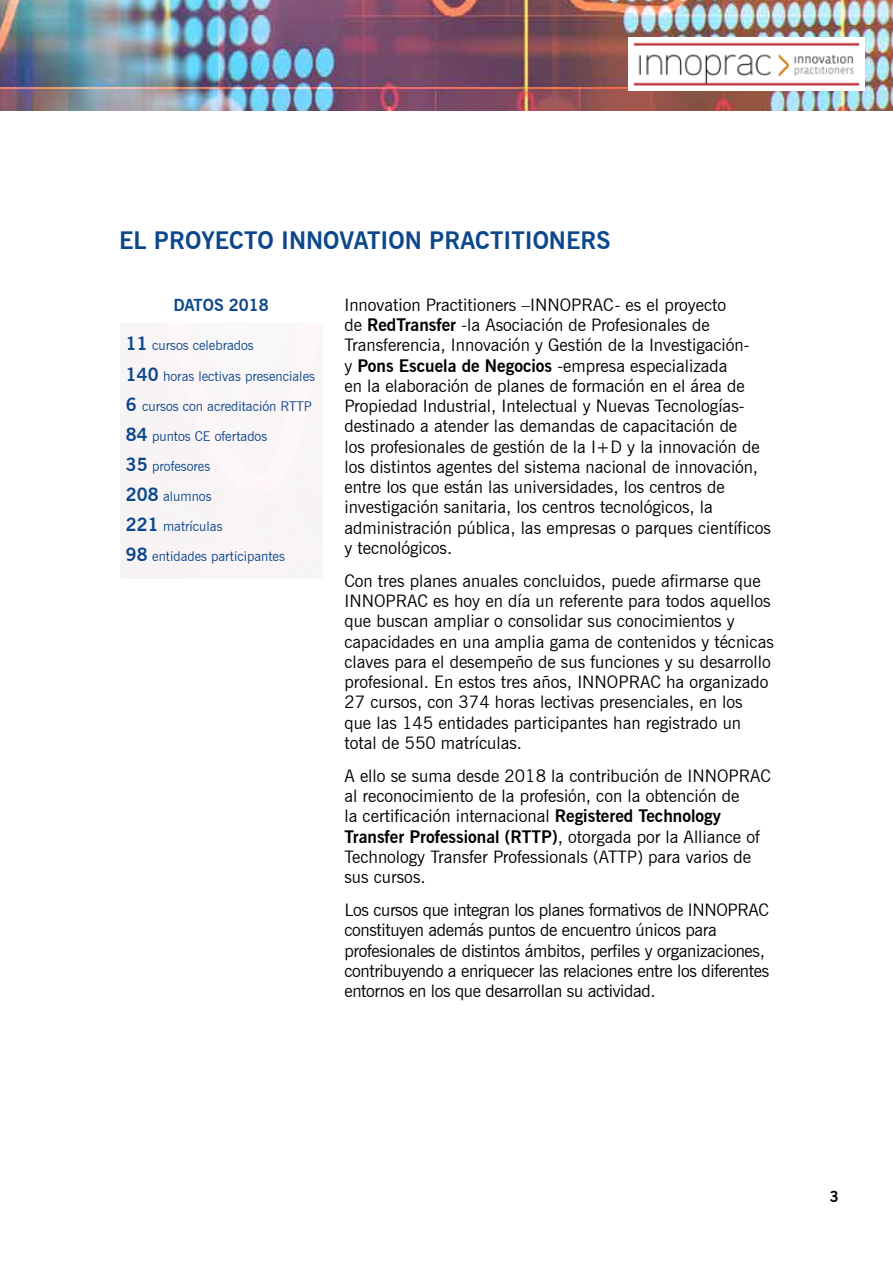
<style>
.page{position:relative;width:893px;height:1263px;background:#fff}
.page>*{position:absolute;margin:0;border:0;box-sizing:border-box;transform-origin:0 0}
.t1{font:700 24px "News Gothic BT";color:#0c478b}
.t2{font:17.25px/20.2px "News Gothic BT";color:#000}
.t3{font:17.25px/20.2px "News Gothic BT";letter-spacing:-.02em;color:#000}
.t4{font:700 16.5px "News Gothic BT";color:#0c478b}
.t5{font:700 15px "News Gothic BT";color:#000}
.t6{font:13.5px "News Gothic BT";color:#0c478b}
.s1{font-weight:700;font-size:18px}
.s2{font-weight:700}
</style>
<div class="page">
<img style="left:0;top:0;width:893px;height:111px">
<img style="left:628px;top:37px;width:236px;height:53px">
<h1 class="t1" style="left:119px;top:225px;width:493px">EL PROYECTO INNOVATION PRACTITIONERS</h1>
<p class="t4" style="left:173px;top:295px;width:97px">DATOS 2018</p>
<p class="t6" style="left:126px;top:337px;width:129px"><span class="s1">11</span> cursos celebrados</p>
<p class="t6" style="left:126px;top:368px;width:191px"><span class="s1">140</span> horas lectivas presenciales</p>
<p class="t6" style="left:126px;top:398px;width:188px"><span class="s1">6</span> cursos con acreditación RTTP</p>
<p class="t6" style="left:126px;top:428px;width:143px"><span class="s1">84</span> puntos CE ofertados</p>
<p class="t6" style="left:126px;top:458px;width:86px"><span class="s1">35</span> profesores</p>
<p class="t6" style="left:126px;top:488px;width:87px"><span class="s1">208</span> alumnos</p>
<p class="t6" style="left:126px;top:518px;width:98px"><span class="s1">221</span> matrículas</p>
<p class="t6" style="left:126px;top:548px;width:161px"><span class="s1">98</span> entidades participantes</p>
<p class="t2" style="left:344px;top:294px;width:428px">Innovation Practitioners –INNOPRAC- es el proyecto<br>de <span class="s2">RedTransfer</span> -la Asociación de Profesionales de Transferencia, Innovación y Gestión de la Investigación-<br>y <span class="s2">Pons Escuela de Negocios</span> -empresa especializada<br>en la elaboración de planes de formación en el área de Propiedad Industrial, Intelectual y Nuevas Tecnologías&shy;destinado a atender las demandas de capacitación de<br>los profesionales de gestión de la I+D y la innovación de los distintos agentes del sistema nacional de innovación, entre los que están las universidades, los centros de investigación sanitaria, los centros tecnológicos, la administración pública, las empresas o parques científicos y tecnológicos.</p>
<p class="t2" style="left:344px;top:570px;width:431px">Con tres planes anuales concluidos, puede afirmarse que INNOPRAC es hoy en día un referente para todos aquellos que buscan ampliar o consolidar sus conocimientos y capacidades en una amplia gama de contenidos y técnicas claves para el desempeño de sus funciones y su desarrollo profesional. En estos tres años, INNOPRAC ha organizado 27 cursos, con 374 horas lectivas presenciales, en los<br>que las 145 entidades participantes han registrado un total de 550 matrículas.</p>
<p class="t2" style="left:344px;top:765px;width:428px">A ello se suma desde 2018 la contribución de INNOPRAC al reconocimiento de la profesión, con la obtención de<br>la certificación internacional <span class="s2">Registered Technology Transfer Professional (RTTP)</span>, otorgada por la Alliance of Technology Transfer Professionals (ATTP) para varios de sus cursos.</p>
<p class="t3" style="left:344px;top:900px;width:426px">Los cursos que integran los planes formativos de INNOPRAC constituyen además puntos de encuentro únicos para profesionales de distintos ámbitos, perfiles y organizaciones, contribuyendo a enriquecer las relaciones entre los diferentes entornos en los que desarrollan su actividad.</p>
<p class="t5" style="left:830px;top:1188px;width:11px">3</p>
</div>
